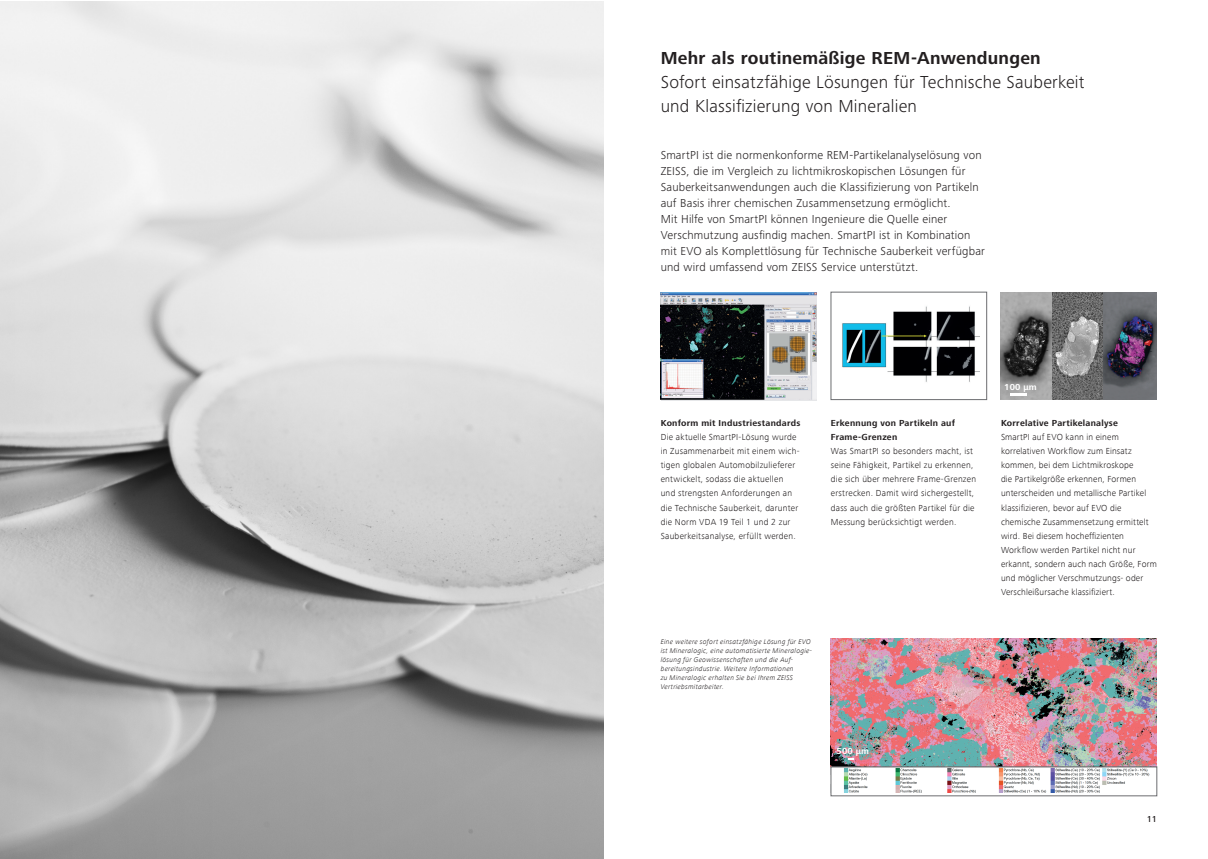
<style>
.page{position:relative;width:1208px;height:859px;background:#fff}
.page>*{position:absolute;margin:0;border:0;box-sizing:border-box;transform-origin:0 0}
.t1{font:300 18px/24px "Zeiss Frutiger Next Pro";letter-spacing:.01em;color:#231f20}
.t2{font:700 18px "Zeiss Frutiger Next Pro";letter-spacing:.015em;color:#231f20}
.t3{font:300 12px/16px "Zeiss Frutiger Next Pro";letter-spacing:.015em;color:#231f20}
.t4{font:300 9px/14.1px "ZEISS Frutiger Next W1 G";letter-spacing:.025em;color:#231f20}
.t5{font:700 9px/14.1px "ZEISS Frutiger Next W1 G";letter-spacing:.025em;color:#231f20}
.t6{font:700 9px "Zeiss Frutiger Next Pro";letter-spacing:.03em;color:#231f20}
.t7{font:700 9px "Zeiss Frutiger Next Pro";letter-spacing:.02em;color:#fff}
.t8{font:500 9px "Zeiss Frutiger Next Pro";color:#231f20}
.t9{font:italic 300 7px/9px "ZEISS Frutiger Next W1 G";letter-spacing:.04em;color:#231f20}
</style>
<div class="page">
<img style="left:0;top:1px;width:604px;height:858px">
<img style="left:1001px;top:292px;width:51px;height:108px">
<img style="left:1052px;top:292px;width:51px;height:108px">
<img style="left:1103px;top:292px;width:54px;height:108px">
<img style="left:660px;top:293px;width:156px;height:106px">
<img style="left:842px;top:306px;width:137px;height:76px">
<div style="left:831px;top:292px;width:155px;height:108px;border:1px solid #6c6d70"></div>
<img style="left:831px;top:639px;width:326px;height:153px">
<svg style="left:848px;top:758px;width:6px;height:2px"></svg>
<div style="left:830px;top:775px;width:12px;height:8px;background:#fff"></div>
<div style="left:831px;top:767px;width:326px;height:29px;border:1px solid #6c6d70"></div>
<svg style="left:1009px;top:394px;width:17px;height:2px"></svg>
<h1 class="t2" style="left:660px;top:48px;width:381px">Mehr als routinemäßige REM-Anwendungen</h1>
<h1 class="t1" style="left:660px;top:70px;width:425px">Sofort einsatzfähige Lösungen für Technische Sauberkeit und Klassifizierung von Mineralien</h1>
<p class="t3" style="left:660px;top:147px;width:326px">SmartPI ist die normenkonforme REM-Partikelanalyselösung von ZEISS, die im Vergleich zu lichtmikroskopischen Lösungen für Sauberkeitsanwendungen auch die Klassifizierung von Partikeln auf Basis ihrer chemischen Zusammensetzung ermöglicht.<br>Mit Hilfe von SmartPI können Ingenieure die Quelle einer Verschmutzung ausfindig machen. SmartPI ist in Kombination mit EVO als Komplettlösung für Technische Sauberkeit verfügbar und wird umfassend vom ZEISS Service unterstützt.</p>
<p class="t6" style="left:660px;top:417px;width:141px">Konform mit Industriestandards</p>
<p class="t4" style="left:660px;top:430px;width:140px">Die aktuelle SmartPI-Lösung wurde in Zusammenarbeit mit einem wich&shy;tigen globalen Automobilzulieferer entwickelt, sodass die aktuellen und strengsten Anforderungen an die Technische Sauberkeit, darunter die Norm VDA 19 Teil 1 und 2 zur Sauberkeitsanalyse, erfüllt werden.</p>
<p class="t5" style="left:831px;top:416px;width:126px">Erkennung von Partikeln auf<br>Frame-Grenzen</p>
<p class="t4" style="left:831px;top:444px;width:147px">Was SmartPI so besonders macht, ist seine Fähigkeit, Partikel zu erkennen, die sich über mehrere Frame-Grenzen erstrecken. Damit wird sichergestellt, dass auch die größten Partikel für die Messung berücksichtigt werden.</p>
<p class="t9" style="left:660px;top:637px;width:153px">Eine weitere sofort einsatzfähige Lösung für EVO ist Mineralogic, eine automatisierte Mineralogie&shy;lösung für Geowissenschaften und die Auf&shy;bereitungsindustrie. Weitere Informationen<br>zu Mineralogic erhalten Sie bei Ihrem ZEISS Vertriebsmitarbeiter.</p>
<p class="t7" style="left:836px;top:745px;width:34px">500 µm</p>
<p class="t7" style="left:1004px;top:382px;width:34px">100 µm</p>
<p class="t5" style="left:1001px;top:416px;width:118px">Korrelative Partikelanalyse</p>
<p class="t4" style="left:1001px;top:430px;width:157px">SmartPI auf EVO kann in einem korrelativen Workflow zum Einsatz kommen, bei dem Lichtmikroskope<br>die Partikelgröße erkennen, Formen unterscheiden und metallische Partikel klassifizieren, bevor auf EVO die chemische Zusammensetzung ermittelt wird. Bei diesem hocheffizienten Workflow werden Partikel nicht nur erkannt, sondern auch nach Größe, Form und möglicher Verschmutzungs- oder Verschleißursache klassifiziert.</p>
<p class="t8" style="left:1146px;top:814px;width:12px">11</p>
</div>
